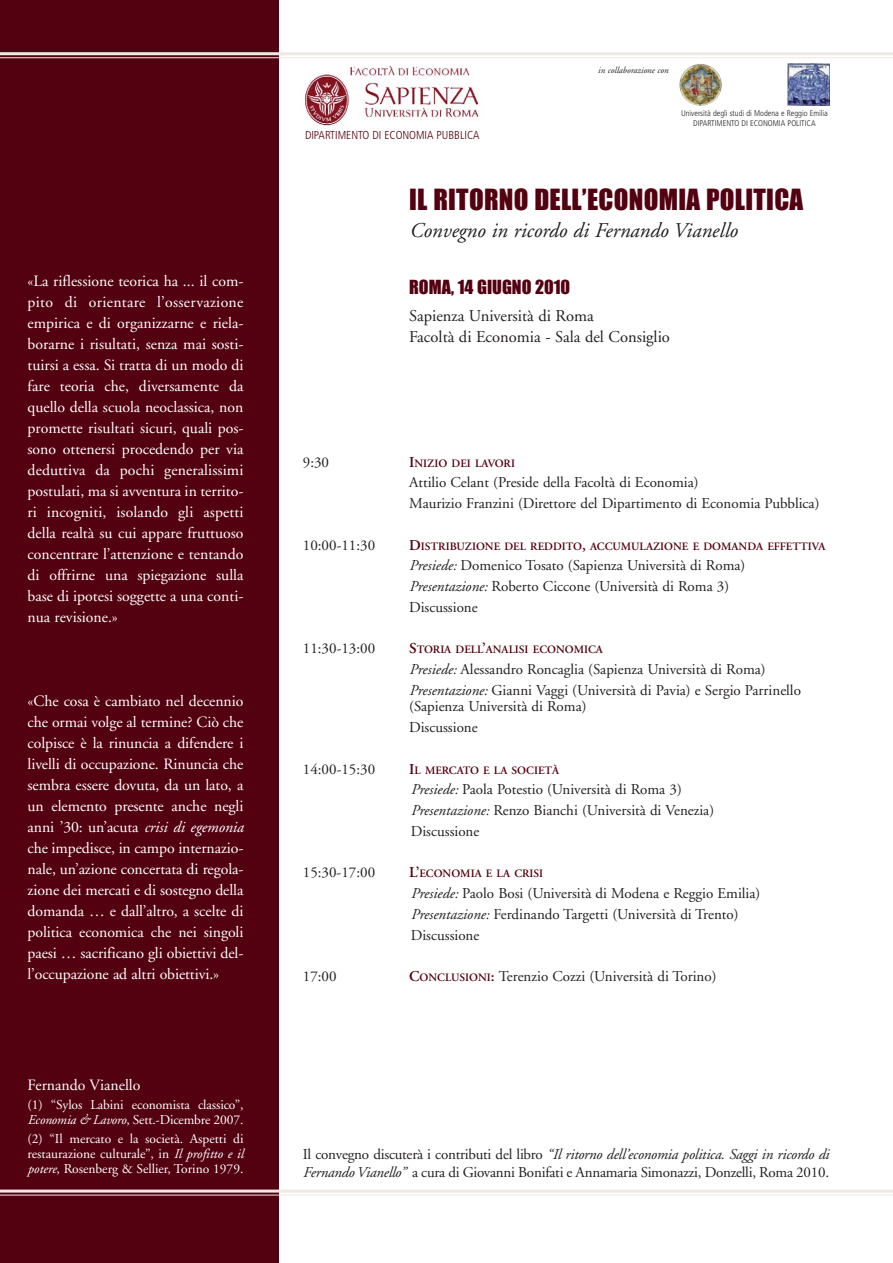
<style>
.page{position:relative;width:893px;height:1263px;background:#fff}
.page>*{position:absolute;margin:0;border:0;box-sizing:border-box;transform-origin:0 0}
.t1{font:27px "Impact";letter-spacing:.01em;color:#530010}
.t2{font:italic 21px "Adobe Garamond";color:#231f20}
.t3{font:18px "Impact";color:#530010}
.t4{font:16.5px/21px "Adobe Garamond";color:#231f20}
.t5{font:15.75px/21px "Adobe Garamond";color:#fff;text-align:justify}
.t6{font:15px/20.7px "Adobe Garamond";color:#231f20}
.t7{font:13.5px/15px "Adobe Garamond";letter-spacing:-.01em;color:#fff}
.t8{font:300 condensed 11.55px "Frutiger";color:#530010}
.t9{font:600 11.25px "Adobe Garamond";color:#530010}
.t10{font:italic 9px "Adobe Garamond";color:#231f20}
.t11{font:300 condensed 8.25px/9.9px "Frutiger";color:#231f20;text-align:center}
.s1{font-style:italic}
.s2{font-size:15px}
.s3{font-weight:600;color:#530010}
.s4{font-weight:600;font-size:11.25px;color:#530010}
</style>
<div class="page">
<div style="left:0;top:0;width:278px;height:1263px;background:#530010"></div>
<hr style="left:0;top:1190px;width:893px;height:3px;background:#efe9e5">
<hr style="left:0;top:1195px;width:893px;height:1px;background:#efe9e5">
<img style="left:305px;top:74px;width:174px;height:52px">
<img style="left:346px;top:65px;width:124px;height:14px">
<hr style="left:0;top:52px;width:893px;height:3px;background:#efe9e5">
<hr style="left:0;top:57px;width:893px;height:1px;background:#efe9e5">
<img style="left:787px;top:64px;width:42px;height:42px">
<svg style="left:679px;top:64px;width:43px;height:42px"></svg>
<img style="left:679px;top:64px;width:42px;height:41px;border-radius:50%">
<p class="t5" style="left:28px;top:272px;width:217px">«La riflessione teorica ha ... il com&shy;pito di orientare l’osservazione empirica e di organizzarne e riela&shy;borarne i risultati, senza mai sosti&shy;tuirsi a essa. Si tratta di un modo di fare teoria che, diversamente da quello della scuola neoclassica, non promette risultati sicuri, quali pos&shy;sono ottenersi procedendo per via deduttiva da pochi generalissimi postulati, ma si avventura in territo&shy;ri incogniti, isolando gli aspetti della realtà su cui appare fruttuoso concentrare l’attenzione e tentando di offrirne una spiegazione sulla base di ipotesi soggette a una conti&shy;nua revisione.»</p>
<p class="t5" style="left:28px;top:692px;width:217px">«Che cosa è cambiato nel decennio che ormai volge al termine? Ciò che colpisce è la rinuncia a difendere i livelli di occupazione. Rinuncia che sembra essere dovuta, da un lato, a un elemento presente anche negli anni ’30: un’acuta <span class="s1">crisi di egemonia </span>che impedisce, in campo internazio&shy;nale, un’azione concertata di regola&shy;zione dei mercati e di sostegno della domanda … e dall’altro, a scelte di politica economica che nei singoli paesi … sacrificano gli obiettivi del&shy;l’occupazione ad altri obiettivi.»</p>
<p class="t5" style="left:28px;top:1076px;width:114px">Fernando Vianello</p>
<p class="t7" style="left:28px;top:1099px;width:217px">(1) “Sylos Labini economista classico”,<br><span class="s1">Economia &amp; Lavoro</span>, Sett.-Dicembre 2007.</p>
<p class="t7" style="left:28px;top:1133px;width:217px;text-align:justify">(2) “Il mercato e la società. Aspetti di restaurazione culturale”, in <span class="s1">Il profitto e il potere</span>, Rosenberg &amp; Sellier, Torino 1979.</p>
<p class="t8" style="left:305px;top:130px;width:176px">DIPARTIMENTO DI ECONOMIA PUBBLICA</p>
<p class="t10" style="left:598px;top:67px;width:72px">in collaborazione con</p>
<p class="t11" style="left:681px;top:109px;width:148px">Università degli studi di Modena e Reggio Emilia<br>DIPARTIMENTO DI ECONOMIA POLITICA</p>
<h1 class="t1" style="left:409px;top:191px;width:396px">IL RITORNO DELL’ECONOMIA POLITICA</h1>
<h2 class="t2" style="left:409px;top:222px;width:330px">Convegno in ricordo di Fernando Vianello</h2>
<p class="t3" style="left:409px;top:281px;width:163px">ROMA, 14 GIUGNO 2010</p>
<p class="t4" style="left:409px;top:307px;width:262px">Sapienza Università di Roma<br>Facoltà di Economia - Sala del Consiglio</p>
<p class="t6" style="left:303px;top:453px;width:28px">9:30</p>
<p class="t9" style="left:409px;top:458px;width:107px"><span class="s2">I</span>NIZIO DEI LAVORI</p>
<p class="t6" style="left:409px;top:474px;width:412px">Attilio Celant (Preside della Facoltà di Economia)<br>Maurizio Franzini (Direttore del Dipartimento di Economia Pubblica)</p>
<p class="t6" style="left:303px;top:536px;width:74px">10:00-11:30</p>
<p class="t9" style="left:409px;top:541px;width:418px"><span class="s2">D</span>ISTRIBUZIONE DEL REDDITO<span class="s2">,</span> ACCUMULAZIONE E DOMANDA EFFETTIVA</p>
<p class="t6" style="left:409px;top:557px;width:338px"><span class="s1">Presiede:</span> Domenico Tosato (Sapienza Università di Roma)<br><span class="s1">Presentazione:</span> Roberto Ciccone (Università di Roma 3)<br>Discussione</p>
<p class="t6" style="left:303px;top:640px;width:74px">11:30-13:00</p>
<p class="t9" style="left:409px;top:645px;width:195px"><span class="s2">S</span>TORIA DELL<span class="s2">’</span>ANALISI ECONOMICA</p>
<p class="t6" style="left:409px;top:660px;width:393px"><span class="s1">Presiede:</span> Alessandro Roncaglia (Sapienza Università di Roma)<br><span class="s1">Presentazione:</span> Gianni Vaggi (Università di Pavia) e Sergio Parrinello</p>
<p class="t6" style="left:409px;top:698px;width:179px">(Sapienza Università di Roma)<br>Discussione</p>
<p class="t6" style="left:303px;top:760px;width:74px">14:00-15:30</p>
<p class="t9" style="left:409px;top:765px;width:152px"><span class="s2">I</span>L MERCATO E LA SOCIETÀ</p>
<p class="t6" style="left:411px;top:781px;width:305px"><span class="s1">Presiede:</span> Paola Potestio (Università di Roma 3)<br><span class="s1">Presentazione:</span> Renzo Bianchi (Università di Venezia)<br>Discussione</p>
<p class="t6" style="left:303px;top:864px;width:74px">15:30-17:00</p>
<p class="t9" style="left:409px;top:869px;width:135px"><span class="s2">L’</span>ECONOMIA E LA CRISI</p>
<p class="t6" style="left:411px;top:884px;width:351px"><span class="s1">Presiede:</span> Paolo Bosi (Università di Modena e Reggio Emilia)<br><span class="s1">Presentazione:</span> Ferdinando Targetti (Università di Trento)<br>Discussione</p>
<p class="t6" style="left:303px;top:967px;width:35px">17:00</p>
<p class="t6" style="left:409px;top:967px;width:309px"><span class="s3">C</span><span class="s4">ONCLUSIONI</span><span class="s3">:</span> Terenzio Cozzi (Università di Torino)</p>
<p class="t6" style="left:303px;top:1147px;width:528px;line-height:18px">Il convegno discuterà i contributi del libro <span class="s1">“Il ritorno dell’economia politica. Saggi in ricordo di<br>Fernando Vianello”</span> a cura di Giovanni Bonifati e Annamaria Simonazzi, Donzelli, Roma 2010.</p>
</div>
